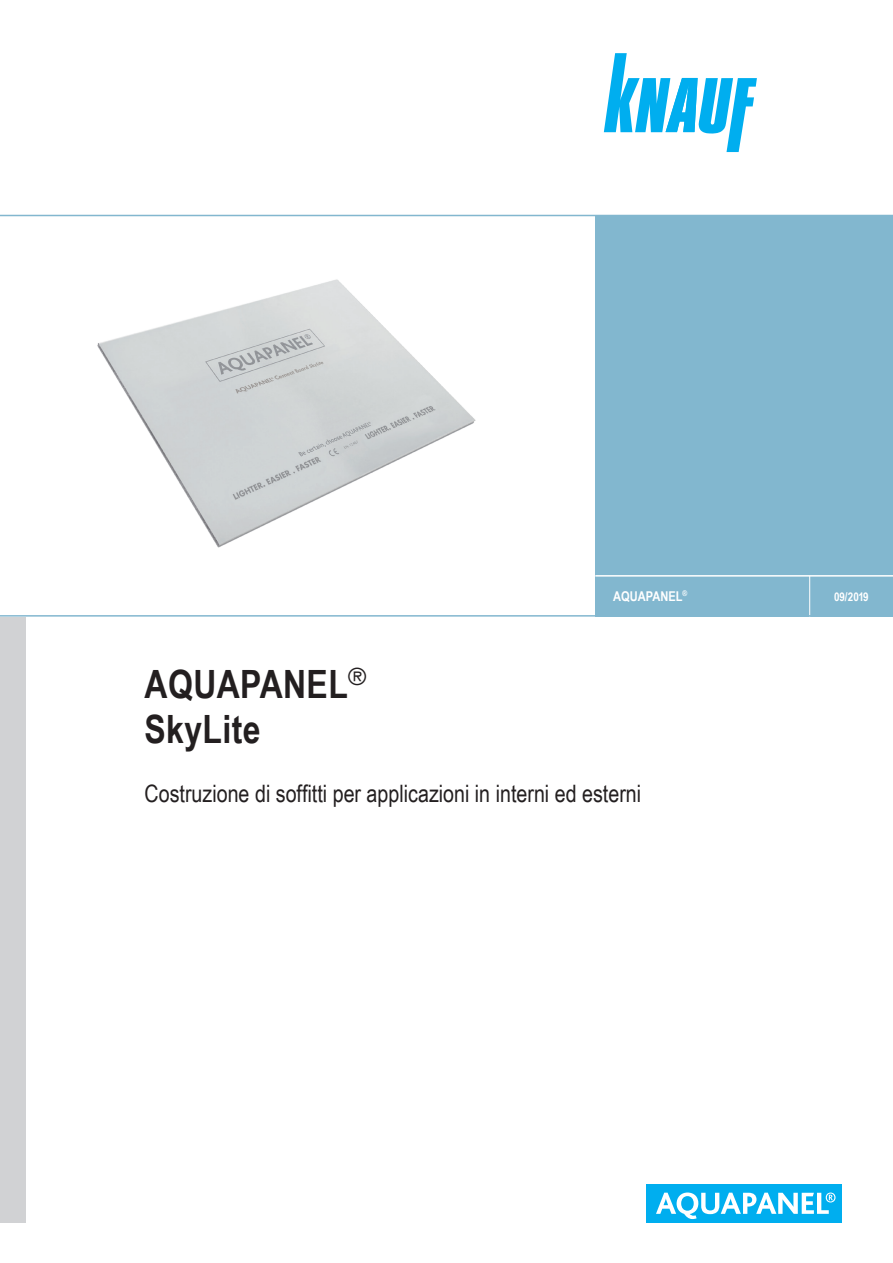
<style>
.page{position:relative;width:893px;height:1263px;background:#fff}
.page>*{position:absolute;margin:0;border:0;box-sizing:border-box;transform-origin:0 0}
.t1{font:700 39px/45px "Arial Narrow";letter-spacing:.01em;color:#231f20}
.t2{font:24px "Arial Narrow";color:#231f20}
.t3{font:700 13.5px "Arial Narrow";color:#fff}
.t4{font:700 12px "Arial Narrow";letter-spacing:-.02em;color:#fff}
.t5{font:700 7.8px "Arial Narrow";color:#fff}
</style>
<div class="page">
<div style="left:0;top:617px;width:26px;height:605px;background:#d1d2d4"></div>
<svg style="left:604px;top:53px;width:153px;height:99px"></svg>
<div style="left:595px;top:215px;width:298px;height:402px;background:#82b7cf"></div>
<hr style="left:595px;top:575px;width:298px;height:2px;background:#fff">
<hr style="left:809px;top:576px;width:1px;height:41px;background:#fff">
<div style="left:646px;top:1184px;width:196px;height:38px;background:#00aeef"></div>
<svg style="left:656px;top:1192px;width:179px;height:27px"></svg>
<img style="left:97px;top:279px;width:379px;height:269px">
<hr style="left:0;top:215px;width:893px;height:1px;background:#82b7cf">
<hr style="left:0;top:615px;width:893px;height:2px;background:#82b7cf">
<p class="t5" style="left:682px;top:588px;width:6px">®</p>
<p class="t3" style="left:613px;top:586px;width:71px">AQUAPANEL</p>
<p class="t4" style="left:834px;top:587px;width:36px">09/2019</p>
<h1 class="t1" style="left:145px;top:660px;width:223px">AQUAPANEL<sup>®<br></sup>SkyLite</h1>
<p class="t2" style="left:145px;top:776px;width:498px">Costruzione di soffitti per applicazioni in interni ed esterni</p>
</div>
